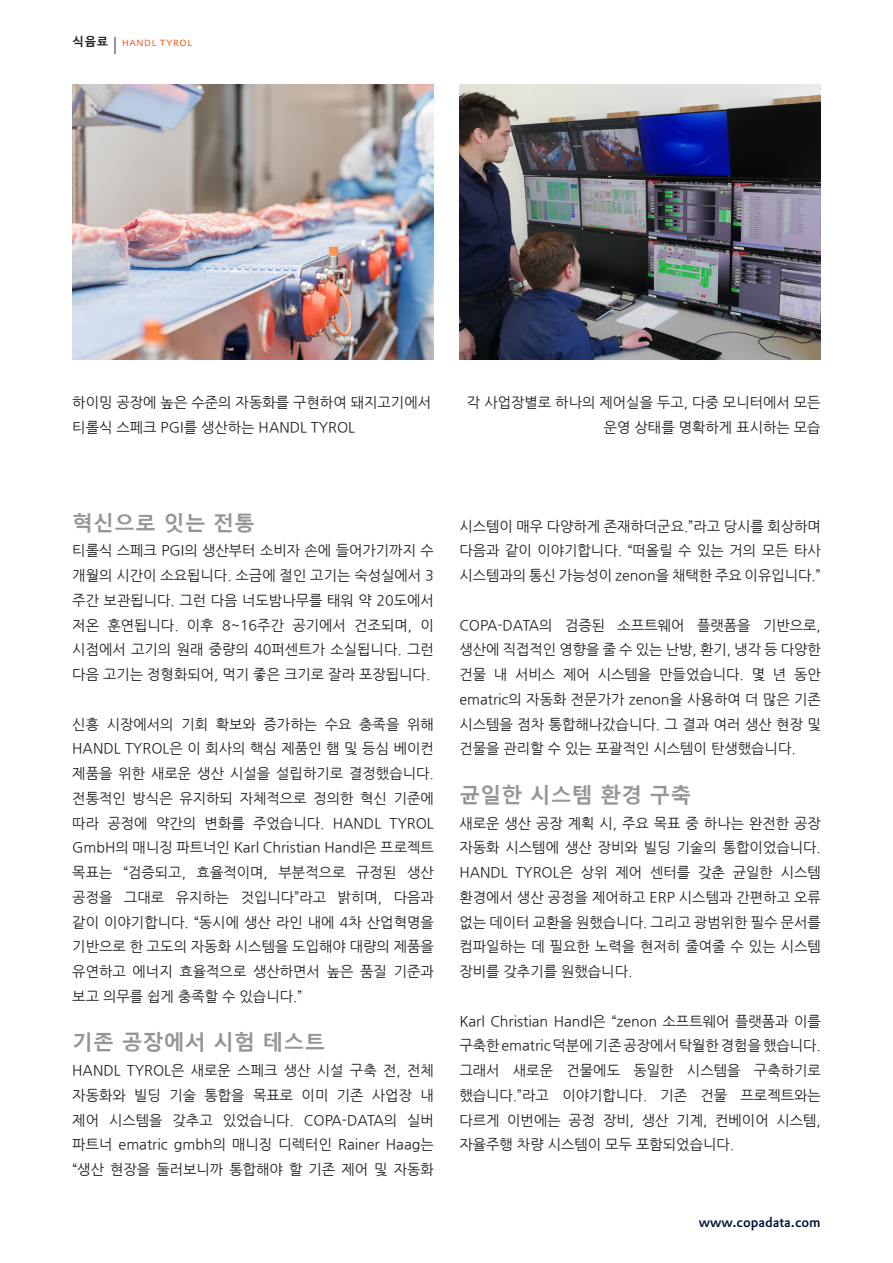
<style>
.page{position:relative;width:893px;height:1263px;background:#fff}
.page>*{position:absolute;margin:0;border:0;box-sizing:border-box;transform-origin:0 0}
.headlines_in_copy_le{font:700 21px "Malgun Gothic";color:#939598}
.copy_no_indent_KR{font:14.25px/24.8px "Nanum Gothic";color:#231f20;text-align:justify}
.Caption_left{font:14.25px/24.8px "Nanum Gothic";color:#231f20}
.Caption_align_right{font:14.25px/24.8px "Nanum Gothic";color:#231f20;text-align:right}
.t1{font:500 13.5px "DTL Prokyon TOT";color:#001537}
.t2{font:300 12px "DTL Prokyon TOT Caps";letter-spacing:.005em;color:#f15921}
.s1{font-family:"Malgun Gothic";font-weight:700;color:#231f20}
.s2{font-size:24px;color:#231f20}
</style>
<div class="page">
<img style="left:72px;top:85px;width:362px;height:274px">
<img style="left:459px;top:85px;width:362px;height:274px">
<p class="t2" style="left:72px;top:34px;width:122px"><span class="s1">식음료</span> <span class="s2">I</span> handl tyrol</p>
<p class="Caption_left" style="left:72px;top:390px;width:360px">하이밍 공장에 높은 수준의 자동화를 구현하여 돼지고기에서 티롤식 스페크 PGI를 생산하는 HANDL TYROL</p>
<p class="Caption_align_right" style="left:467px;top:390px;width:355px">각 사업장별로 하나의 제어실을 두고, 다중 모니터에서 모든 운영 상태를 명확하게 표시하는 모습</p>
<p class="headlines_in_copy_le" style="left:72px;top:510px;width:184px">혁신으로 잇는 전통</p>
<p class="copy_no_indent_KR" style="left:72px;top:539px;width:363px">티롤식 스페크 PGI의 생산부터 소비자 손에 들어가기까지 수 개월의 시간이 소요됩니다. 소금에 절인 고기는 숙성실에서 3 주간 보관됩니다. 그런 다음 너도밤나무를 태워 약 20도에서 저온 훈연됩니다. 이후 8~16주간 공기에서 건조되며, 이 시점에서 고기의 원래 중량의 40퍼센트가 소실됩니다. 그런 다음 고기는 정형화되어, 먹기 좋은 크기로 잘라 포장됩니다.</p>
<p class="copy_no_indent_KR" style="left:72px;top:712px;width:363px">신흥 시장에서의 기회 확보와 증가하는 수요 충족을 위해 HANDL TYROL은 이 회사의 핵심 제품인 햄 및 등심 베이컨 제품을 위한 새로운 생산 시설을 설립하기로 결정했습니다. 전통적인 방식은 유지하되 자체적으로 정의한 혁신 기준에 따라 공정에 약간의 변화를 주었습니다. HANDL TYROL GmbH의 매니징 파트너인 Karl Christian Handl은 프로젝트 목표는 “검증되고, 효율적이며, 부분적으로 규정된 생산 공정을 그대로 유지하는 것입니다”라고 밝히며, 다음과 같이 이야기합니다. “동시에 생산 라인 내에 4차 산업혁명을 기반으로 한 고도의 자동화 시스템을 도입해야 대량의 제품을 유연하고 에너지 효율적으로 생산하면서 높은 품질 기준과 보고 의무를 쉽게 충족할 수 있습니다.”</p>
<p class="headlines_in_copy_le" style="left:72px;top:1030px;width:255px">기존 공장에서 시험 테스트</p>
<p class="copy_no_indent_KR" style="left:72px;top:1058px;width:363px">HANDL TYROL은 새로운 스페크 생산 시설 구축 전, 전체 자동화와 빌딩 기술 통합을 목표로 이미 기존 사업장 내 제어 시스템을 갖추고 있었습니다. COPA-DATA의 실버 파트너 ematric gmbh의 매니징 디렉터인 Rainer Haag는 “생산 현장을 둘러보니까 통합해야 할 기존 제어 및 자동화</p>
<p class="copy_no_indent_KR" style="left:459px;top:514px;width:363px">시스템이 매우 다양하게 존재하더군요.”라고 당시를 회상하며 다음과 같이 이야기합니다. “떠올릴 수 있는 거의 모든 타사 시스템과의 통신 가능성이 zenon을 채택한 주요 이유입니다.”</p>
<p class="copy_no_indent_KR" style="left:459px;top:613px;width:363px">COPA-DATA의 검증된 소프트웨어 플랫폼을 기반으로, 생산에 직접적인 영향을 줄 수 있는 난방, 환기, 냉각 등 다양한 건물 내 서비스 제어 시스템을 만들었습니다. 몇 년 동안 ematric의 자동화 전문가가 zenon을 사용하여 더 많은 기존 시스템을 점차 통합해나갔습니다. 그 결과 여러 생산 현장 및 건물을 관리할 수 있는 포괄적인 시스템이 탄생했습니다.</p>
<p class="headlines_in_copy_le" style="left:459px;top:783px;width:234px">균일한 시스템 환경 구축</p>
<p class="copy_no_indent_KR" style="left:459px;top:811px;width:363px">새로운 생산 공장 계획 시, 주요 목표 중 하나는 완전한 공장 자동화 시스템에 생산 장비와 빌딩 기술의 통합이었습니다.<br>HANDL TYROL은 상위 제어 센터를 갖춘 균일한 시스템 환경에서 생산 공정을 제어하고 ERP 시스템과 간편하고 오류 없는 데이터 교환을 원했습니다. 그리고 광범위한 필수 문서를 컴파일하는 데 필요한 노력을 현저히 줄여줄 수 있는 시스템 장비를 갖추기를 원했습니다.</p>
<p class="copy_no_indent_KR" style="left:459px;top:1009px;width:363px">Karl Christian Handl은 “zenon 소프트웨어 플랫폼과 이를 구축한 ematric 덕분에 기존 공장에서 탁월한 경험을 했습니다. 그래서 새로운 건물에도 동일한 시스템을 구축하기로 했습니다.”라고 이야기합니다. 기존 건물 프로젝트와는 다르게 이번에는 공정 장비, 생산 기계, 컨베이어 시스템, 자율주행 차량 시스템이 모두 포함되었습니다.</p>
<p class="t1" style="left:699px;top:1213px;width:124px">www.copadata.com</p>
</div>
